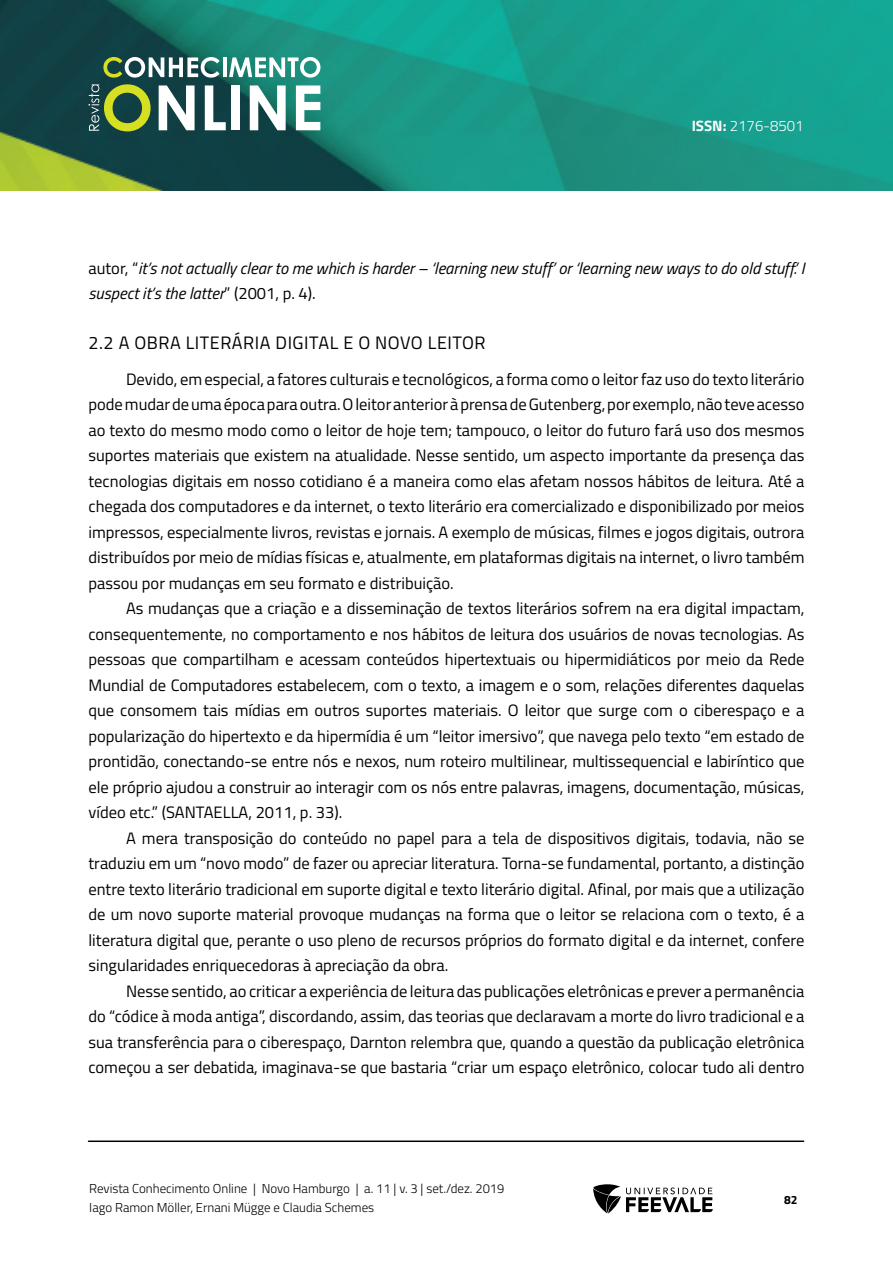
<style>
.page{position:relative;width:893px;height:1263px;background:#fff}
.page>*{position:absolute;margin:0;border:0;box-sizing:border-box;transform-origin:0 0}
.TÍTULO_1{font:18px "Titillium Web";letter-spacing:.03em;color:#000}
.Corpo{font:16.5px/25.5px "Titillium Web";color:#000;text-align:justify}
.Corpo-2{font:italic 16.5px/25.5px "Titillium Web";color:#000}
.t1{font:300 15px "Titillium Web";color:#fff}
.t2{font:300 12.9px/19.5px "Titillium Web";color:#000}
.t3{font:700 12px "Titillium Web";color:#000}
.s1{font-weight:700}
.s2{font-style:normal}
</style>
<div class="page">
<img style="left:0;top:0;width:893px;height:190px">
<svg style="left:593px;top:1184px;width:120px;height:29px"></svg>
<svg style="left:103px;top:57px;width:117px;height:21px"></svg>
<hr style="left:223px;top:57px;width:3px;height:20px;background:#fff">
<svg style="left:229px;top:57px;width:91px;height:21px"></svg>
<svg style="left:88px;top:84px;width:63px;height:47px;background:#5e7e3f"></svg>
<svg style="left:159px;top:85px;width:36px;height:45px"></svg>
<svg style="left:205px;top:85px;width:21px;height:45px"></svg>
<div style="left:232px;top:85px;width:8px;height:45px;background:#fff"></div>
<svg style="left:250px;top:85px;width:36px;height:45px"></svg>
<svg style="left:296px;top:85px;width:24px;height:45px"></svg>
<hr style="left:88px;top:1140px;width:716px;height:2px;background:#000">
<p class="t1" style="left:692px;top:115px;width:114px"><span class="s1">ISSN:</span> 2176-8501</p>
<p class="Corpo-2" style="left:88px;top:254px;width:717px"><span class="s2">autor, “</span>it’s not actually clear to me which is harder – ‘learning new stuff’ or ‘learning new ways to do old stuff.’ I suspect it’s the latter<span class="s2">” (2001, p. 4).</span></p>
<p class="TÍTULO_1" style="left:88px;top:329px;width:399px">2.2 A OBRA LITERÁRIA DIGITAL E O NOVO LEITOR</p>
<p class="Corpo" style="left:88px;top:365px;width:717px;text-indent:38px">Devido, em especial, a fatores culturais e tecnológicos, a forma como o leitor faz uso do texto literário pode mudar de uma época para outra. O leitor anterior à prensa de Gutenberg, por exemplo, não teve acesso ao texto do mesmo modo como o leitor de hoje tem; tampouco, o leitor do futuro fará uso dos mesmos suportes materiais que existem na atualidade. Nesse sentido, um aspecto importante da presença das tecnologias digitais em nosso cotidiano é a maneira como elas afetam nossos hábitos de leitura. Até a chegada dos computadores e da internet, o texto literário era comercializado e disponibilizado por meios impressos, especialmente livros, revistas e jornais. A exemplo de músicas, filmes e jogos digitais, outrora distribuídos por meio de mídias físicas e, atualmente, em plataformas digitais na internet, o livro também passou por mudanças em seu formato e distribuição.</p>
<p class="Corpo" style="left:88px;top:595px;width:718px;text-indent:38px">As mudanças que a criação e a disseminação de textos literários sofrem na era digital impactam, consequentemente, no comportamento e nos hábitos de leitura dos usuários de novas tecnologias. As pessoas que compartilham e acessam conteúdos hipertextuais ou hipermidiáticos por meio da Rede Mundial de Computadores estabelecem, com o texto, a imagem e o som, relações diferentes daquelas que consomem tais mídias em outros suportes materiais. O leitor que surge com o ciberespaço e a popularização do hipertexto e da hipermídia é um “leitor imersivo”, que navega pelo texto “em estado de prontidão, conectando-se entre nós e nexos, num roteiro multilinear, multissequencial e labiríntico que ele próprio ajudou a construir ao interagir com os nós entre palavras, imagens, documentação, músicas, vídeo etc.” (SANTAELLA, 2011, p. 33).</p>
<p class="Corpo" style="left:88px;top:824px;width:718px;text-indent:38px">A mera transposição do conteúdo no papel para a tela de dispositivos digitais, todavia, não se traduziu em um “novo modo” de fazer ou apreciar literatura. Torna-se fundamental, portanto, a distinção entre texto literário tradicional em suporte digital e texto literário digital. Afinal, por mais que a utilização de um novo suporte material provoque mudanças na forma que o leitor se relaciona com o texto, é a literatura digital que, perante o uso pleno de recursos próprios do formato digital e da internet, confere singularidades enriquecedoras à apreciação da obra.</p>
<p class="Corpo" style="left:88px;top:977px;width:717px;text-indent:38px">Nesse sentido, ao criticar a experiência de leitura das publicações eletrônicas e prever a permanência do “códice à moda antiga”, discordando, assim, das teorias que declaravam a morte do livro tradicional e a sua transferência para o ciberespaço, Darnton relembra que, quando a questão da publicação eletrônica começou a ser debatida, imaginava-se que bastaria “criar um espaço eletrônico, colocar tudo ali dentro</p>
<p class="t2" style="left:89px;top:1178px;width:417px">Revista Conhecimento Online | Novo Hamburgo | a. 11 | v. 3 | set./dez. 2019<br>Iago Ramon Möller, Ernani Mügge e Claudia Schemes</p>
<p class="t3" style="left:784px;top:1190px;width:15px">82</p>
</div>
